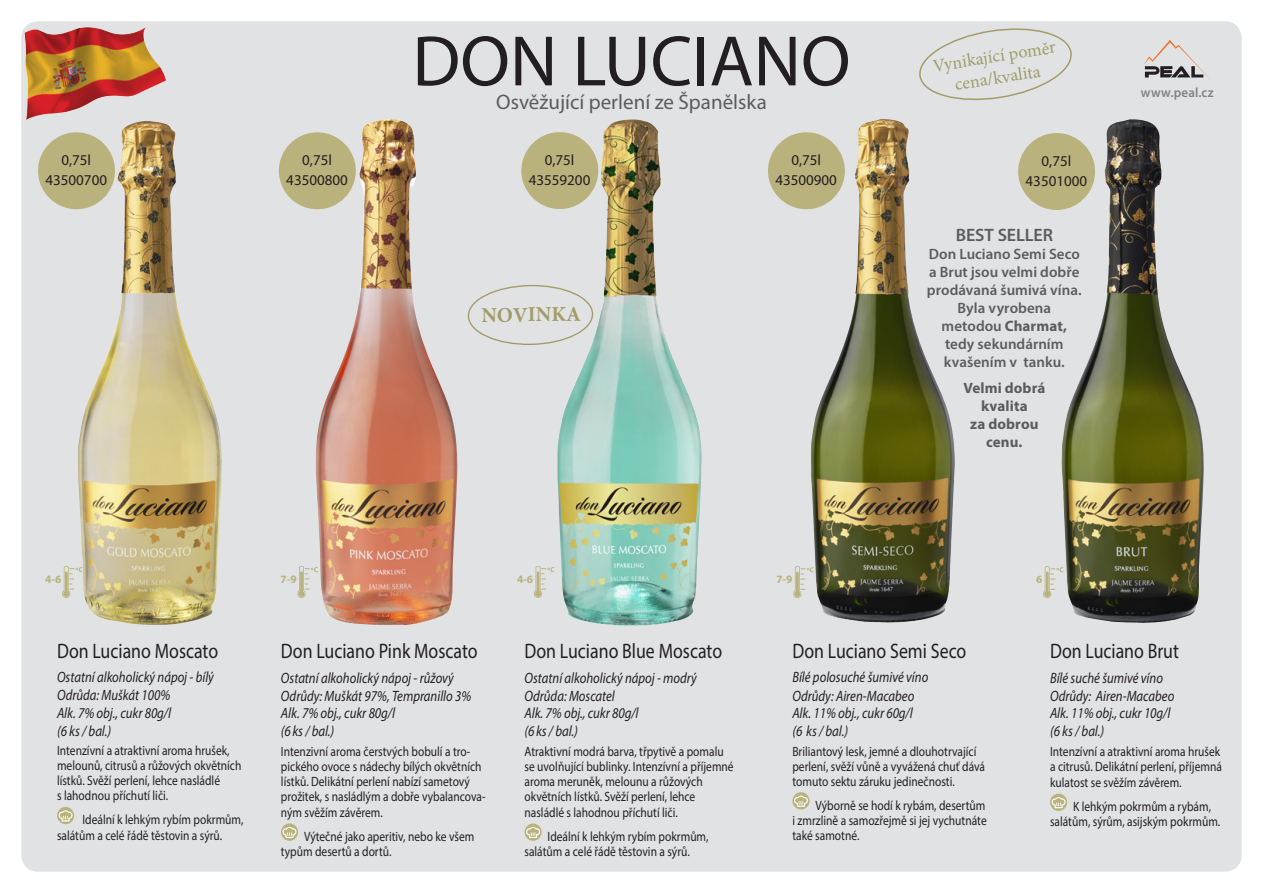
<style>
.page{position:relative;width:1263px;height:893px;background:#fff}
.page>*{position:absolute;margin:0;border:0;box-sizing:border-box;transform-origin:0 0}
.Stát_-_Rakousko{font:72px "Myriad Pro";color:#231f20}
.popisek_H1{font:700 21.15px "Minion Pro";color:#a29c68}
.Stát_-_Rakousko-2{font:21px "Myriad Pro";color:#231f20;scale:.85 1}
.Stát_-_Rakousko-3{font:21px "Myriad Pro";color:#5c5c5f}
.popisek_H1-2{font:18px/21.6px "Minion Pro";color:#a29c68;text-align:center}
.oblast{font:600 18px "Myriad Pro";letter-spacing:-.005em;color:#5c5c5f}
.t1{font:italic 15px/18px "Myriad Pro";color:#231f20;scale:.85 1}
.oblast-2{font:600 15px/18px "Myriad Pro";color:#5c5c5f;text-align:center}
.objem_-_kod{font:15px "Myriad Pro";color:#231f20}
.oblast-3{font:700 15px "Myriad Pro";letter-spacing:.005em;color:#5c5c5f}
.t2{font:13.5px/15px "Myriad Pro";color:#231f20;scale:.85 1}
.oblast-4{font:600 13.5px "Myriad Pro";letter-spacing:.02em;color:#808285;scale:.96 1}
.t3{font:700 11.25px "Myriad Pro";color:#b9b27c}
.s1{font-weight:600}
</style>
<div class="page">
<div style="left:21px;top:21px;width:1221px;height:851px;background:#e1e2e4;border-radius:17px"></div>
<svg style="left:1144px;top:40px;width:67px;height:40px"></svg>
<svg style="left:62px;top:566px;width:16px;height:32px"></svg>
<svg style="left:297px;top:566px;width:17px;height:32px"></svg>
<svg style="left:793px;top:566px;width:17px;height:32px"></svg>
<svg style="left:1043px;top:566px;width:18px;height:32px"></svg>
<div style="left:38px;top:132px;width:77px;height:77px;background:#b9b27c;border-radius:50%"></div>
<div style="left:279px;top:132px;width:77px;height:77px;background:#b9b27c;border-radius:50%"></div>
<div style="left:768px;top:132px;width:77px;height:77px;background:#b9b27c;border-radius:50%"></div>
<div style="left:1018px;top:133px;width:77px;height:77px;background:#b9b27c;border-radius:50%"></div>
<img style="left:24px;top:27px;width:142px;height:93px">
<svg style="left:919px;top:28px;width:153px;height:73px"></svg>
<svg style="left:57px;top:807px;width:17px;height:17px"></svg>
<svg style="left:59px;top:810px;width:14px;height:11px"></svg>
<svg style="left:1050px;top:794px;width:17px;height:17px"></svg>
<svg style="left:1051px;top:796px;width:15px;height:12px"></svg>
<svg style="left:281px;top:823px;width:17px;height:18px"></svg>
<svg style="left:282px;top:826px;width:15px;height:12px"></svg>
<svg style="left:792px;top:792px;width:17px;height:17px"></svg>
<svg style="left:794px;top:795px;width:14px;height:12px"></svg>
<img style="left:810px;top:119px;width:145px;height:504px">
<img style="left:314px;top:119px;width:144px;height:506px">
<img style="left:1061px;top:119px;width:143px;height:504px">
<svg style="left:534px;top:566px;width:20px;height:32px"></svg>
<div style="left:521px;top:132px;width:77px;height:77px;background:#b9b27c;border-radius:50%"></div>
<svg style="left:524px;top:823px;width:18px;height:18px"></svg>
<svg style="left:526px;top:826px;width:14px;height:12px"></svg>
<img style="left:557px;top:119px;width:145px;height:507px">
<img style="left:78px;top:121px;width:144px;height:504px">
<svg style="left:467px;top:285px;width:126px;height:61px"></svg>
<p class="objem_-_kod" style="left:61px;top:151px;width:31px">0,75l</p>
<p class="objem_-_kod" style="left:46px;top:171px;width:63px">43500700</p>
<p class="objem_-_kod" style="left:302px;top:151px;width:31px">0,75l</p>
<p class="objem_-_kod" style="left:286px;top:171px;width:63px">43500800</p>
<p class="Stát_-_Rakousko" style="left:412px;top:17px;width:440px">DON LUCIANO</p>
<p class="Stát_-_Rakousko-3" style="left:496px;top:89px;width:272px">Osvěžující perlení ze Španělska</p>
<p class="objem_-_kod" style="left:545px;top:150px;width:31px">0,75l</p>
<p class="objem_-_kod" style="left:529px;top:170px;width:63px">43559200</p>
<p class="objem_-_kod" style="left:791px;top:151px;width:31px">0,75l</p>
<p class="objem_-_kod" style="left:775px;top:171px;width:63px">43500900</p>
<p class="popisek_H1" style="left:481px;top:301px;width:101px;rotate:-1deg">NOVINKA</p>
<p class="popisek_H1-2" style="left:931px;top:55px;width:126px;rotate:-9deg">Vynikající poměr cena/kvalita</p>
<p class="objem_-_kod" style="left:1041px;top:151px;width:31px">0,75l</p>
<p class="objem_-_kod" style="left:1025px;top:171px;width:63px">43501000</p>
<p class="oblast" style="left:956px;top:224px;width:99px">BEST SELLER</p>
<p class="oblast-2" style="left:927px;top:245px;width:156px">Don Luciano Semi Seco a Brut jsou velmi dobře prodávaná šumivá vína.<br>Byla vyrobena</p>
<p class="oblast-3" style="left:941px;top:317px;width:127px"><span class="s1">metodou</span> Charmat,</p>
<p class="oblast-2" style="left:945px;top:335px;width:120px">tedy sekundárním</p>
<p class="oblast-2" style="left:944px;top:353px;width:123px">kvašením v tanku.</p>
<p class="oblast-3" style="left:963px;top:378px;width:83px">Velmi dobrá</p>
<p class="oblast-3" style="left:981px;top:396px;width:48px">kvalita</p>
<p class="oblast-3" style="left:970px;top:414px;width:70px">za dobrou</p>
<p class="oblast-3" style="left:986px;top:432px;width:38px">cenu.</p>
<p class="t3" style="left:45px;top:572px;width:18px">4-6</p>
<p class="t3" style="left:280px;top:572px;width:18px">7-9</p>
<p class="t3" style="left:776px;top:572px;width:18px">7-9</p>
<p class="t3" style="left:1036px;top:572px;width:8px">6</p>
<p class="t3" style="left:517px;top:572px;width:18px">4-6</p>
<p class="oblast-4" style="left:1141px;top:84px;width:77px">www.peal.cz</p>
<p class="Stát_-_Rakousko-2" style="left:57px;top:638px;width:191px">Don Luciano Moscato</p>
<p class="t1" style="left:57px;top:668px;width:186px">Ostatní alkoholický nápoj - bílý</p>
<p class="t1" style="left:57px;top:686px;width:135px">Odrůda: Muškát 100%</p>
<p class="t1" style="left:57px;top:703px;width:136px">Alk. 7% obj., cukr 80g/l (6 ks / bal.)</p>
<p class="t2" style="left:57px;top:743px;width:218px">Intenzívní a atraktivní aroma hrušek, melounů, citrusů a růžových okvětních lístků. Svěží perlení, lehce nasládlé<br>s lahodnou příchutí liči.</p>
<p class="t2" style="left:57px;top:811px;width:221px;line-height:16.2px;text-indent:26px">Ideální k lehkým rybím pokrmům, salátům a celé řádě těstovin a sýrů.</p>
<p class="Stát_-_Rakousko-2" style="left:281px;top:638px;width:233px">Don Luciano Pink Moscato</p>
<p class="t1" style="left:281px;top:668px;width:205px">Ostatní alkoholický nápoj - růžový</p>
<p class="t1" style="left:281px;top:686px;width:225px">Odrůdy: Muškát 97%, Tempranillo 3%</p>
<p class="t1" style="left:281px;top:704px;width:136px">Alk. 7% obj., cukr 80g/l (6 ks / bal.)</p>
<p class="t2" style="left:281px;top:743px;width:242px">Intenzivní aroma čerstvých bobulí a tro&shy;pického ovoce s nádechy bílých okvětních lístků. Delikátní perlení nabízí sametový prožitek, s nasládlým a dobře vybalancova&shy;ným svěžím závěrem.</p>
<p class="t2" style="left:281px;top:828px;width:229px;text-indent:23px">Výtečné jako aperitiv, nebo ke všem typům desertů a dortů.</p>
<p class="Stát_-_Rakousko-2" style="left:524px;top:638px;width:234px">Don Luciano Blue Moscato</p>
<p class="t1" style="left:524px;top:668px;width:204px">Ostatní alkoholický nápoj - modrý</p>
<p class="t1" style="left:524px;top:686px;width:108px">Odrůda: Moscatel</p>
<p class="t1" style="left:524px;top:704px;width:136px">Alk. 7% obj., cukr 80g/l (6 ks / bal.)</p>
<p class="t2" style="left:524px;top:743px;width:248px">Atraktivní modrá barva, třpytivě a pomalu se uvolňující bublinky. Intenzívní a příjemné aroma meruněk, melounu a růžových okvětních lístků. Svěží perlení, lehce nasládlé s lahodnou příchutí liči.</p>
<p class="t2" style="left:524px;top:828px;width:218px;text-indent:23px">Ideální k lehkým rybím pokrmům, salátům a celé řádě těstovin a sýrů.</p>
<p class="Stát_-_Rakousko-2" style="left:792px;top:638px;width:206px">Don Luciano Semi Seco</p>
<p class="t1" style="left:792px;top:668px;width:161px">Bílé polosuché šumivé víno</p>
<p class="t1" style="left:792px;top:686px;width:145px">Odrůdy: Airen-Macabeo</p>
<p class="t1" style="left:792px;top:704px;width:143px">Alk. 11% obj., cukr 60g/l (6 ks / bal.)</p>
<p class="t2" style="left:792px;top:743px;width:228px">Briliantový lesk, jemné a dlouhotrvající perlení, svěží vůně a vyvážená chuť dává tomuto sektu záruku jedinečnosti.</p>
<p class="t2" style="left:792px;top:797px;width:230px;text-align:justify;text-indent:23px">Výborně se hodí k rybám, desertům i zmrzlině a samozřejmě si jej vychutnáte také samotné.</p>
<p class="Stát_-_Rakousko-2" style="left:1050px;top:638px;width:153px">Don Luciano Brut</p>
<p class="t1" style="left:1050px;top:668px;width:134px">Bílé suché šumivé víno</p>
<p class="t1" style="left:1050px;top:686px;width:148px">Odrůdy: Airen-Macabeo</p>
<p class="t1" style="left:1050px;top:704px;width:143px">Alk. 11% obj., cukr 10g/l (6 ks / bal.)</p>
<p class="t2" style="left:1050px;top:743px;width:204px;line-height:15.6px">Intenzívní a atraktivní aroma hrušek a citrusů. Delikátní perlení, příjemná kulatost se svěžím závěrem.</p>
<p class="t2" style="left:1050px;top:799px;width:202px;text-indent:23px">K lehkým pokrmům a rybám, salátům, sýrům, asijským pokrmům.</p>
</div>
